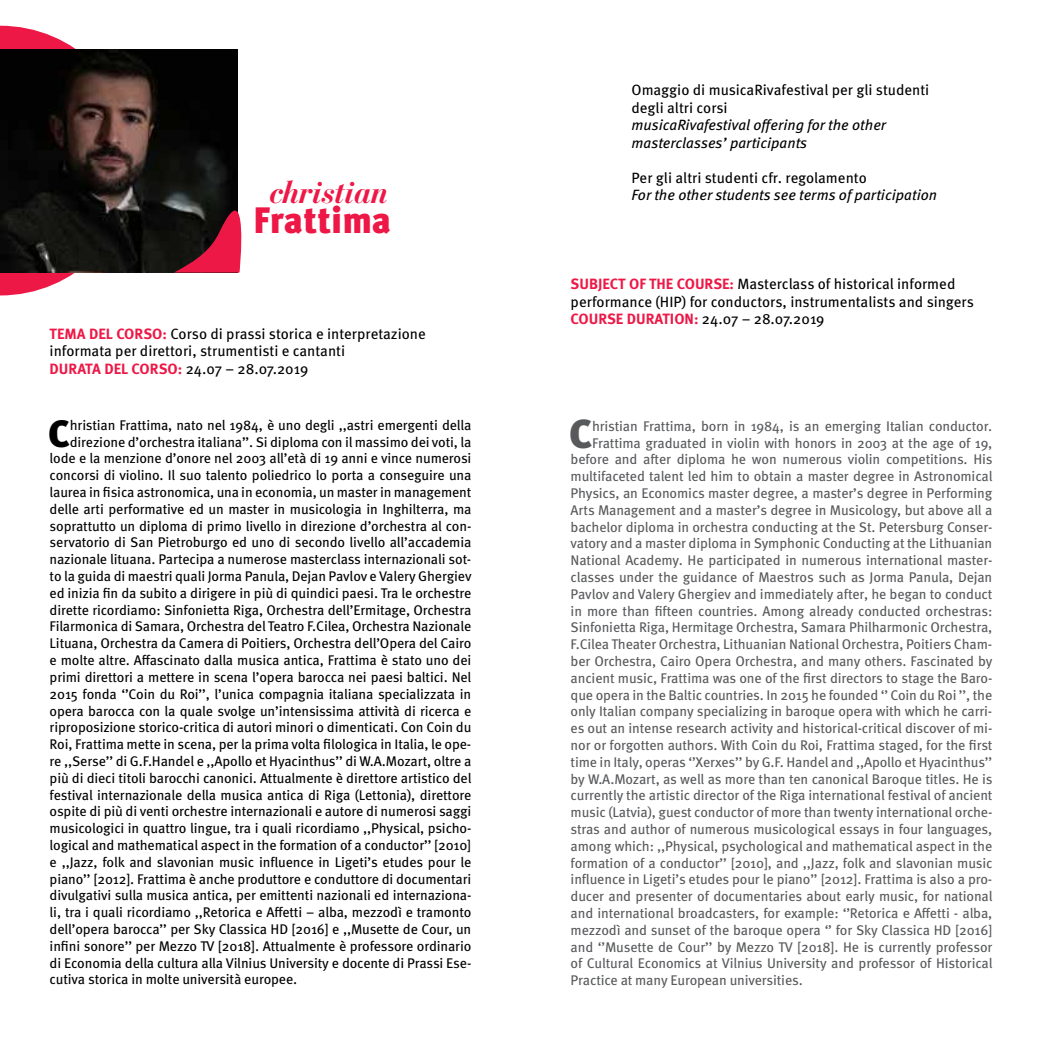
<style>
.page{position:relative;width:1042px;height:1042px;background:#fff}
.page>*{position:absolute;margin:0;border:0;box-sizing:border-box;transform-origin:0 0}
.t1{font:900 40.43px "Meta Pro";color:#58595b}
.t2{font:900 38.15px "Meta Pro";color:#000}
.t3{font:900 36.75px "Meta Pro";color:#ed1846}
.t4{font:italic 700 31.5px "Bauer Bodoni Std";letter-spacing:-.025em;color:#ed1846}
.t5{font:14.88px/17.5px "Meta Pro";color:#000}
.t6{font:italic 14.88px/17.5px "Meta Pro";color:#000}
.t7{font:14px "Meta Pro";letter-spacing:-.01em;color:#000}
.t8{font:14px "Meta Pro";letter-spacing:-.01em;color:#58595b}
.s1{font-weight:700;color:#ed1846}
</style>
<div class="page">
<svg style="left:0;top:26px;width:135px;height:269px"></svg>
<img style="left:0;top:50px;width:238px;height:223px">
<svg style="left:174px;top:167px;width:68px;height:106px;background:#58212b"></svg>
<h3 class="t4" style="left:269px;top:173px;width:120px">christian</h3>
<h3 class="t3" style="left:254px;top:197px;width:139px">Frattima</h3>
<p class="t5" style="left:50px;top:325px;width:378px"><span class="s1">TEMA DEL CORSO:</span> Corso di prassi storica e interpretazione informata per direttori, strumentisti e cantanti<br><span class="s1">DURATA DEL CORSO:</span> 24.07 – 28.07.2019</p>
<h2 class="t2" style="left:48px;top:409px;width:23px">C</h2>
<p class="t7" style="left:70px;top:416px;width:403px">hristian Frattima, nato nel 1984, è uno degli ,,astri emergenti della</p>
<p class="t7" style="left:70px;top:433px;width:403px">direzione d’orchestra italiana’’. Si diploma con il massimo dei voti, la</p>
<p class="t7" style="left:50px;top:450px;width:423px">lode e la menzione d’onore nel 2003 all’età di 19 anni e vince numerosi</p>
<p class="t7" style="left:50px;top:466px;width:423px">concorsi di violino. Il suo talento poliedrico lo porta a conseguire una</p>
<p class="t7" style="left:50px;top:483px;width:423px">laurea in fisica astronomica, una in economia, un master in management</p>
<p class="t7" style="left:50px;top:500px;width:423px">delle arti performative ed un master in musicologia in Inghilterra, ma</p>
<p class="t7" style="left:50px;top:517px;width:423px">soprattutto un diploma di primo livello in direzione d’orchestra al con-</p>
<p class="t7" style="left:50px;top:534px;width:423px">servatorio di San Pietroburgo ed uno di secondo livello all’accademia</p>
<p class="t7" style="left:50px;top:550px;width:423px">nazionale lituana. Partecipa a numerose masterclass internazionali sot-</p>
<p class="t7" style="left:50px;top:567px;width:423px">to la guida di maestri quali Jorma Panula, Dejan Pavlov e Valery Ghergiev</p>
<p class="t7" style="left:50px;top:584px;width:423px">ed inizia fin da subito a dirigere in più di quindici paesi. Tra le orchestre</p>
<p class="t7" style="left:50px;top:601px;width:423px">dirette ricordiamo: Sinfonietta Riga, Orchestra dell’Ermitage, Orchestra</p>
<p class="t7" style="left:50px;top:618px;width:423px">Filarmonica di Samara, Orchestra del Teatro F.Cilea, Orchestra Nazionale</p>
<p class="t7" style="left:50px;top:634px;width:423px">Lituana, Orchestra da Camera di Poitiers, Orchestra dell’Opera del Cairo</p>
<p class="t7" style="left:50px;top:651px;width:423px">e molte altre. Affascinato dalla musica antica, Frattima è stato uno dei</p>
<p class="t7" style="left:50px;top:668px;width:423px">primi direttori a mettere in scena l’opera barocca nei paesi baltici. Nel</p>
<p class="t7" style="left:50px;top:685px;width:423px">2015 fonda ‘’Coin du Roi’’, l’unica compagnia italiana specializzata in</p>
<p class="t7" style="left:50px;top:702px;width:423px">opera barocca con la quale svolge un’intensissima attività di ricerca e</p>
<p class="t7" style="left:50px;top:718px;width:423px">riproposizione storico-critica di autori minori o dimenticati. Con Coin du</p>
<p class="t7" style="left:50px;top:735px;width:423px">Roi, Frattima mette in scena, per la prima volta filologica in Italia, le ope-</p>
<p class="t7" style="left:50px;top:752px;width:423px">re ,,Serse’’ di G.F.Handel e ,,Apollo et Hyacinthus’’ di W.A.Mozart, oltre a</p>
<p class="t7" style="left:50px;top:769px;width:423px">più di dieci titoli barocchi canonici. Attualmente è direttore artistico del</p>
<p class="t7" style="left:50px;top:786px;width:423px">festival internazionale della musica antica di Riga (Lettonia), direttore</p>
<p class="t7" style="left:50px;top:802px;width:423px">ospite di più di venti orchestre internazionali e autore di numerosi saggi</p>
<p class="t7" style="left:50px;top:819px;width:423px">musicologici in quattro lingue, tra i quali ricordiamo ,,Physical, psicho-</p>
<p class="t7" style="left:50px;top:836px;width:423px">logical and mathematical aspect in the formation of a conductor’’ [2010]</p>
<p class="t7" style="left:50px;top:853px;width:423px">e ,,Jazz, folk and slavonian music influence in Ligeti’s etudes pour le</p>
<p class="t7" style="left:50px;top:870px;width:423px">piano’’ [2012]. Frattima è anche produttore e conduttore di documentari</p>
<p class="t7" style="left:50px;top:886px;width:423px">divulgativi sulla musica antica, per emittenti nazionali ed internaziona-</p>
<p class="t7" style="left:50px;top:903px;width:423px">li, tra i quali ricordiamo ,,Retorica e Affetti – alba, mezzodì e tramonto</p>
<p class="t7" style="left:50px;top:920px;width:423px">dell’opera barocca’’ per Sky Classica HD [2016] e ,,Musette de Cour, un</p>
<p class="t7" style="left:50px;top:937px;width:423px">infini sonore’’ per Mezzo TV [2018]. Attualmente è professore ordinario</p>
<p class="t7" style="left:50px;top:954px;width:423px">di Economia della cultura alla Vilnius University e docente di Prassi Ese-</p>
<p class="t7" style="left:50px;top:970px;width:249px">cutiva storica in molte università europee.</p>
<p class="t5" style="left:631px;top:82px;width:299px">Omaggio di musicaRivafestival per gli studenti degli altri corsi</p>
<p class="t6" style="left:631px;top:117px;width:256px">musicaRivafestival offering for the other masterclasses’ participants</p>
<p class="t5" style="left:631px;top:169px;width:237px">Per gli altri studenti cfr. regolamento</p>
<p class="t6" style="left:631px;top:187px;width:307px">For the other students see terms of participation</p>
<p class="t5" style="left:570px;top:276px;width:405px"><span class="s1">SUBJECT OF THE COURSE:</span> Masterclass of historical informed performance (HIP) for conductors, instrumentalists and singers<br><span class="s1">COURSE DURATION:</span> 24.07 – 28.07.2019</p>
<h1 class="t1" style="left:569px;top:408px;width:24px">C</h1>
<p class="t8" style="left:592px;top:417px;width:402px">hristian Frattima, born in 1984, is an emerging Italian conductor.</p>
<p class="t8" style="left:592px;top:434px;width:402px">Frattima graduated in violin with honors in 2003 at the age of 19,</p>
<p class="t8" style="left:570px;top:450px;width:423px">before and after diploma he won numerous violin competitions. His</p>
<p class="t8" style="left:570px;top:467px;width:423px">multifaceted talent led him to obtain a master degree in Astronomical</p>
<p class="t8" style="left:570px;top:484px;width:423px">Physics, an Economics master degree, a master’s degree in Performing</p>
<p class="t8" style="left:570px;top:501px;width:423px">Arts Management and a master’s degree in Musicology, but above all a</p>
<p class="t8" style="left:570px;top:518px;width:423px">bachelor diploma in orchestra conducting at the St. Petersburg Conser-</p>
<p class="t8" style="left:570px;top:534px;width:423px">vatory and a master diploma in Symphonic Conducting at the Lithuanian</p>
<p class="t8" style="left:570px;top:551px;width:423px">National Academy. He participated in numerous international master-</p>
<p class="t8" style="left:570px;top:568px;width:423px">classes under the guidance of Maestros such as Jorma Panula, Dejan</p>
<p class="t8" style="left:570px;top:585px;width:423px">Pavlov and Valery Ghergiev and immediately after, he began to conduct</p>
<p class="t8" style="left:570px;top:602px;width:423px">in more than fifteen countries. Among already conducted orchestras:</p>
<p class="t8" style="left:570px;top:618px;width:423px">Sinfonietta Riga, Hermitage Orchestra, Samara Philharmonic Orchestra,</p>
<p class="t8" style="left:570px;top:635px;width:423px">F.Cilea Theater Orchestra, Lithuanian National Orchestra, Poitiers Cham-</p>
<p class="t8" style="left:570px;top:652px;width:423px">ber Orchestra, Cairo Opera Orchestra, and many others. Fascinated by</p>
<p class="t8" style="left:570px;top:669px;width:423px">ancient music, Frattima was one of the first directors to stage the Baro-</p>
<p class="t8" style="left:570px;top:686px;width:423px">que opera in the Baltic countries. In 2015 he founded ‘’ Coin du Roi ’’, the</p>
<p class="t8" style="left:570px;top:702px;width:423px">only Italian company specializing in baroque opera with which he carri-</p>
<p class="t8" style="left:570px;top:719px;width:423px">es out an intense research activity and historical-critical discover of mi-</p>
<p class="t8" style="left:570px;top:736px;width:423px">nor or forgotten authors. With Coin du Roi, Frattima staged, for the first</p>
<p class="t8" style="left:570px;top:753px;width:423px">time in Italy, operas ‘’Xerxes’’ by G.F. Handel and ,,Apollo et Hyacinthus’’</p>
<p class="t8" style="left:570px;top:770px;width:423px">by W.A.Mozart, as well as more than ten canonical Baroque titles. He is</p>
<p class="t8" style="left:570px;top:786px;width:423px">currently the artistic director of the Riga international festival of ancient</p>
<p class="t8" style="left:570px;top:803px;width:423px">music (Latvia), guest conductor of more than twenty international orche-</p>
<p class="t8" style="left:570px;top:820px;width:423px">stras and author of numerous musicological essays in four languages,</p>
<p class="t8" style="left:570px;top:837px;width:423px">among which: ,,Physical, psychological and mathematical aspect in the</p>
<p class="t8" style="left:570px;top:854px;width:423px">formation of a conductor’’ [2010], and ,,Jazz, folk and slavonian music</p>
<p class="t8" style="left:570px;top:870px;width:423px">influence in Ligeti’s etudes pour le piano’’ [2012]. Frattima is also a pro-</p>
<p class="t8" style="left:570px;top:887px;width:423px">ducer and presenter of documentaries about early music, for national</p>
<p class="t8" style="left:570px;top:904px;width:423px">and international broadcasters, for example: ‘’Retorica e Affetti - alba,</p>
<p class="t8" style="left:570px;top:921px;width:423px">mezzodì and sunset of the baroque opera ‘’ for Sky Classica HD [2016]</p>
<p class="t8" style="left:570px;top:938px;width:423px">and ‘’Musette de Cour’’ by Mezzo TV [2018]. He is currently professor</p>
<p class="t8" style="left:570px;top:954px;width:423px">of Cultural Economics at Vilnius University and professor of Historical</p>
<p class="t8" style="left:570px;top:971px;width:234px">Practice at many European universities.</p>
</div>
